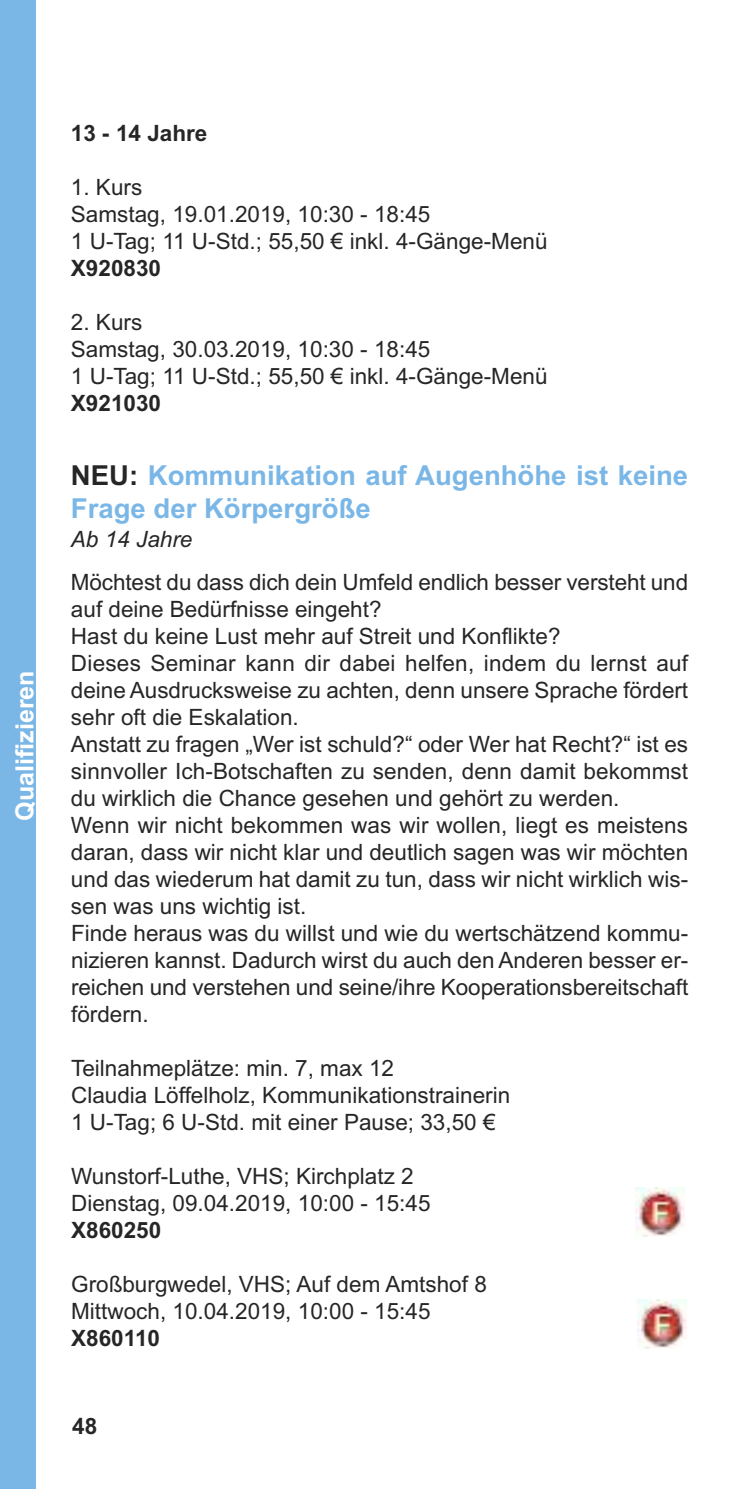
<style>
.page{position:relative;width:745px;height:1489px;background:#fff}
.page>*{position:absolute;margin:0;border:0;box-sizing:border-box;transform-origin:0 0}
.t1{font:700 27.5px/33px "Arial";color:#7ab7e7}
.t2{font:700 25px "Arial";color:#fff}
.t3{font:22.5px/27px "Arial";color:#272627}
.t4{font:700 22.5px "Arial";color:#272627}
.t5{font:italic 22.5px "Arial";color:#272627}
.s1{color:#272627}
</style>
<div class="page">
<div style="left:0;top:0;width:35px;height:1488px;background:#7ab7e7"></div>
<img style="left:635px;top:1187px;width:49px;height:49px">
<img style="left:637px;top:1299px;width:49px;height:48px">
<p class="t2" style="left:10px;top:820px;width:152px;rotate:-90deg">Qualifizieren</p>
<p class="t4" style="left:71px;top:120px;width:138px">13 - 14 Jahre</p>
<p class="t3" style="left:71px;top:173px;width:478px">1. Kurs<br>Samstag, 19.01.2019, 10:30 - 18:45<br>1 U-Tag; 11 U-Std.; 55,50 € inkl. 4-Gänge-Menü</p>
<p class="t4" style="left:71px;top:255px;width:92px">X920830</p>
<p class="t3" style="left:71px;top:308px;width:478px">2. Kurs<br>Samstag, 30.03.2019, 10:30 - 18:45<br>1 U-Tag; 11 U-Std.; 55,50 € inkl. 4-Gänge-Menü</p>
<p class="t4" style="left:71px;top:390px;width:92px">X921030</p>
<p class="t1" style="left:71px;top:459px;width:618px"><span class="s1">NEU:</span> Kommunikation auf Augenhöhe ist keine<br>Frage der Körpergröße</p>
<p class="t5" style="left:71px;top:526px;width:123px">Ab 14 Jahre</p>
<p class="t3" style="left:71px;top:568px;width:618px">Möchtest du dass dich dein Umfeld endlich besser versteht und auf deine Bedürfnisse eingeht?<br>Hast du keine Lust mehr auf Streit und Konflikte?<br>Dieses Seminar kann dir dabei helfen, indem du lernst auf deine Ausdrucksweise zu achten, denn unsere Sprache fördert sehr oft die Eskalation.<br>Anstatt zu fragen „Wer ist schuld?“ oder Wer hat Recht?“ ist es sinnvoller Ich-Botschaften zu senden, denn damit bekommst du wirklich die Chance gesehen und gehört zu werden.<br>Wenn wir nicht bekommen was wir wollen, liegt es meistens daran, dass wir nicht klar und deutlich sagen was wir möchten und das wiederum hat damit zu tun, dass wir nicht wirklich wis&shy;sen was uns wichtig ist.<br>Finde heraus was du willst und wie du wertschätzend kommu&shy;nizieren kannst. Dadurch wirst du auch den Anderen besser er&shy;reichen und verstehen und seine/ihre Kooperationsbereitschaft fördern.</p>
<p class="t3" style="left:71px;top:1054px;width:440px">Teilnahmeplätze: min. 7, max 12<br>Claudia Löffelholz, Kommunikationstrainerin<br>1 U-Tag; 6 U-Std. mit einer Pause; 33,50 €</p>
<p class="t3" style="left:71px;top:1162px;width:361px">Wunstorf-Luthe, VHS; Kirchplatz 2<br>Dienstag, 09.04.2019, 10:00 - 15:45</p>
<p class="t4" style="left:71px;top:1216px;width:92px">X860250</p>
<p class="t3" style="left:71px;top:1270px;width:417px">Großburgwedel, VHS; Auf dem Amtshof 8<br>Mittwoch, 10.04.2019, 10:00 - 15:45</p>
<p class="t4" style="left:71px;top:1324px;width:90px">X860110</p>
<p class="t4" style="left:72px;top:1413px;width:27px">48</p>
</div>
